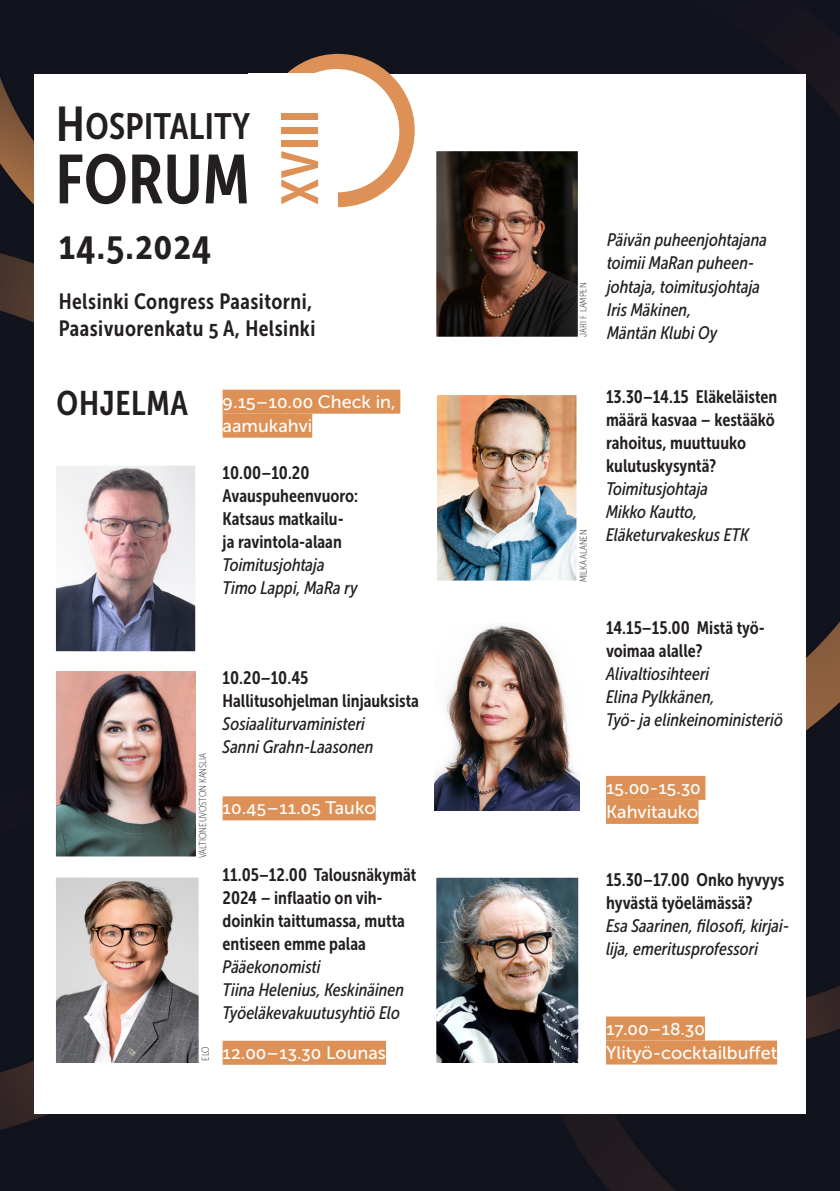
<style>
.page{position:relative;width:840px;height:1191px;background:#fff}
.page>*{position:absolute;margin:0;border:0;box-sizing:border-box;transform-origin:0 0}
.t1{font:68.8px "Museo Sans Cond 700";color:#231f20}
.t2{font:51.8px "Museo Sans Cond 700";letter-spacing:.015em;color:#dd9156}
.LEIPIS{font:41.2px "Museo Sans Cond 700";letter-spacing:.02em;color:#231f20}
.t3{font:36.4px "Museo Sans Cond 700";letter-spacing:.01em;color:#231f20}
.LEIPIS-2{font:34px "Museo Sans Cond 700";letter-spacing:.02em;color:#231f20}
.LEIPIS-3{font:22px/26.4px "Museo Sans Cond 700";letter-spacing:.02em;color:#231f20}
.GROTESKILEIPIS_eka_kpl{font:18px/23px "Museo Sans Cond 700";color:#231f20}
.GROTESKILEIPIS_eka_kpl-2{font:italic 18px/23px "Museo Sans Cond 500";color:#231f20}
.VÄLIOTSIKKO_MS700_10_12{font:18px/24px "Museo Sans 500";color:#fff}
.GROTESKILEIPIS_eka_kpl-3{font:10px "Museo Sans Cond 100";color:#231f20}
.s1{font-size:48.6px}
.s2{font-family:"Museo Sans Cond 500";font-style:italic}
</style>
<div class="page">
<img style="left:0;top:0;width:839px;height:1191px">
<div style="left:34px;top:74px;width:771px;height:1039px;background:#fff"></div>
<img style="left:57px;top:467px;width:137px;height:183px">
<div style="left:54px;top:464px;width:143px;height:189px;border:2px solid #fff"></div>
<img style="left:437px;top:879px;width:139px;height:182px">
<div style="left:434px;top:876px;width:145px;height:188px;border:2px solid #fff"></div>
<img style="left:434px;top:624px;width:145px;height:186px">
<img style="left:438px;top:396px;width:137px;height:183px">
<div style="left:435px;top:393px;width:143px;height:189px;border:2px solid #fff"></div>
<img style="left:57px;top:878px;width:140px;height:183px">
<div style="left:54px;top:875px;width:146px;height:189px;border:2px solid #fff"></div>
<img style="left:57px;top:672px;width:138px;height:183px">
<div style="left:54px;top:669px;width:144px;height:189px;border:2px solid #fff"></div>
<div style="left:222px;top:390px;width:178px;height:24px;background:#dd9156"></div>
<div style="left:222px;top:414px;width:90px;height:24px;background:#dd9156"></div>
<div style="left:222px;top:796px;width:153px;height:24px;background:#dd9156"></div>
<div style="left:222px;top:1040px;width:164px;height:24px;background:#dd9156"></div>
<div style="left:605px;top:776px;width:100px;height:24px;background:#dd9156"></div>
<div style="left:605px;top:800px;width:93px;height:24px;background:#dd9156"></div>
<div style="left:605px;top:1016px;width:99px;height:24px;background:#dd9156"></div>
<div style="left:605px;top:1040px;width:171px;height:24px;background:#dd9156"></div>
<img style="left:437px;top:152px;width:139px;height:183px">
<div style="left:434px;top:149px;width:145px;height:189px;border:2px solid #fff"></div>
<div style="left:261px;top:54px;width:153px;height:153px;border:16px solid #dd9156;border-radius:50%"></div>
<div style="left:248px;top:74px;width:90px;height:137px;background:#fff"></div>
<div style="left:276px;top:69px;width:123px;height:123px;background:#fff;border-radius:50%"></div>
<p class="t3" style="left:56px;top:106px;width:195px"><span class="s1">H</span>OSPITALITY</p>
<p class="t1" style="left:55px;top:141px;width:196px">FORUM</p>
<p class="t2" style="left:271px;top:205px;width:96px;rotate:-90deg">XVIII</p>
<p class="LEIPIS" style="left:59px;top:222px;width:154px">14.5.2024</p>
<p class="LEIPIS-3" style="left:59px;top:288px;width:258px">Helsinki Congress Paasitorni,<br>Paasivuorenkatu 5 A, Helsinki</p>
<p class="LEIPIS-2" style="left:57px;top:385px;width:133px">OHJELMA</p>
<p class="VÄLIOTSIKKO_MS700_10_12" style="left:222px;top:389px;width:174px">9.15–10.00 Check in, aamukahvi</p>
<p class="GROTESKILEIPIS_eka_kpl" style="left:222px;top:461px;width:137px">10.00–10.20<br>Avauspuheenvuoro:<br>Katsaus matkailu&shy;ja ravintola-alaan</p>
<p class="GROTESKILEIPIS_eka_kpl-2" style="left:222px;top:553px;width:137px">Toimitusjohtaja<br>Timo Lappi, MaRa ry</p>
<p class="GROTESKILEIPIS_eka_kpl-3" style="left:197px;top:858px;width:107px;rotate:-90deg">VALTIONEUVOSTON KANSLIA</p>
<p class="GROTESKILEIPIS_eka_kpl-3" style="left:200px;top:1060px;width:16px;rotate:-90deg">ELO</p>
<p class="GROTESKILEIPIS_eka_kpl" style="left:222px;top:666px;width:198px">10.20–10.45<br>Hallitusohjelman linjauksista</p>
<p class="GROTESKILEIPIS_eka_kpl-2" style="left:222px;top:712px;width:152px">Sosiaaliturvaministeri<br>Sanni Grahn-Laasonen</p>
<p class="VÄLIOTSIKKO_MS700_10_12" style="left:222px;top:796px;width:154px">10.45–11.05 Tauko</p>
<p class="GROTESKILEIPIS_eka_kpl" style="left:222px;top:863px;width:195px">11.05–12.00 Talousnäkymät<br>2024 – inflaatio on vih&shy;doinkin taittumassa, mutta entiseen emme palaa<br><span class="s2">Pääekonomisti<br>Tiina Helenius, Keskinäinen<br>Työeläkevakuutusyhtiö Elo</span></p>
<p class="VÄLIOTSIKKO_MS700_10_12" style="left:222px;top:1040px;width:165px">12.00–13.30 Lounas</p>
<p class="GROTESKILEIPIS_eka_kpl-3" style="left:577px;top:337px;width:56px;rotate:-90deg">JARI F. LAMPEN</p>
<p class="GROTESKILEIPIS_eka_kpl-2" style="left:606px;top:229px;width:161px">Päivän puheenjohtajana toimii MaRan puheen&shy;johtaja, toimitusjohtaja<br>Iris Mäkinen,<br>Mäntän Klubi Oy</p>
<p class="GROTESKILEIPIS_eka_kpl-3" style="left:577px;top:582px;width:54px;rotate:-90deg">MILKA ALANEN</p>
<p class="GROTESKILEIPIS_eka_kpl" style="left:605px;top:386px;width:173px">13.30–14.15 Eläkeläisten määrä kasvaa – kestääkö rahoitus, muuttuuko kulutuskysyntä?</p>
<p class="GROTESKILEIPIS_eka_kpl-2" style="left:605px;top:478px;width:144px">Toimitusjohtaja<br>Mikko Kautto,<br>Eläketurvakeskus ETK</p>
<p class="GROTESKILEIPIS_eka_kpl" style="left:605px;top:616px;width:158px">14.15–15.00 Mistä työ&shy;voimaa alalle?</p>
<p class="GROTESKILEIPIS_eka_kpl-2" style="left:605px;top:662px;width:178px">Alivaltiosihteeri<br>Elina Pylkkänen,<br>Työ- ja elinkeinoministeriö</p>
<p class="VÄLIOTSIKKO_MS700_10_12" style="left:605px;top:775px;width:96px">15.00-15.30<br>Kahvitauko</p>
<p class="GROTESKILEIPIS_eka_kpl" style="left:605px;top:868px;width:180px">15.30–17.00 Onko hyvyys hyvästä työelämässä?</p>
<p class="GROTESKILEIPIS_eka_kpl-2" style="left:605px;top:914px;width:184px">Esa Saarinen, filosofi, kirjai&shy;lija, emeritusprofessori</p>
<p class="VÄLIOTSIKKO_MS700_10_12" style="left:605px;top:1016px;width:172px">17.00–18.30<br>Ylityö-cocktailbuffet</p>
</div>
